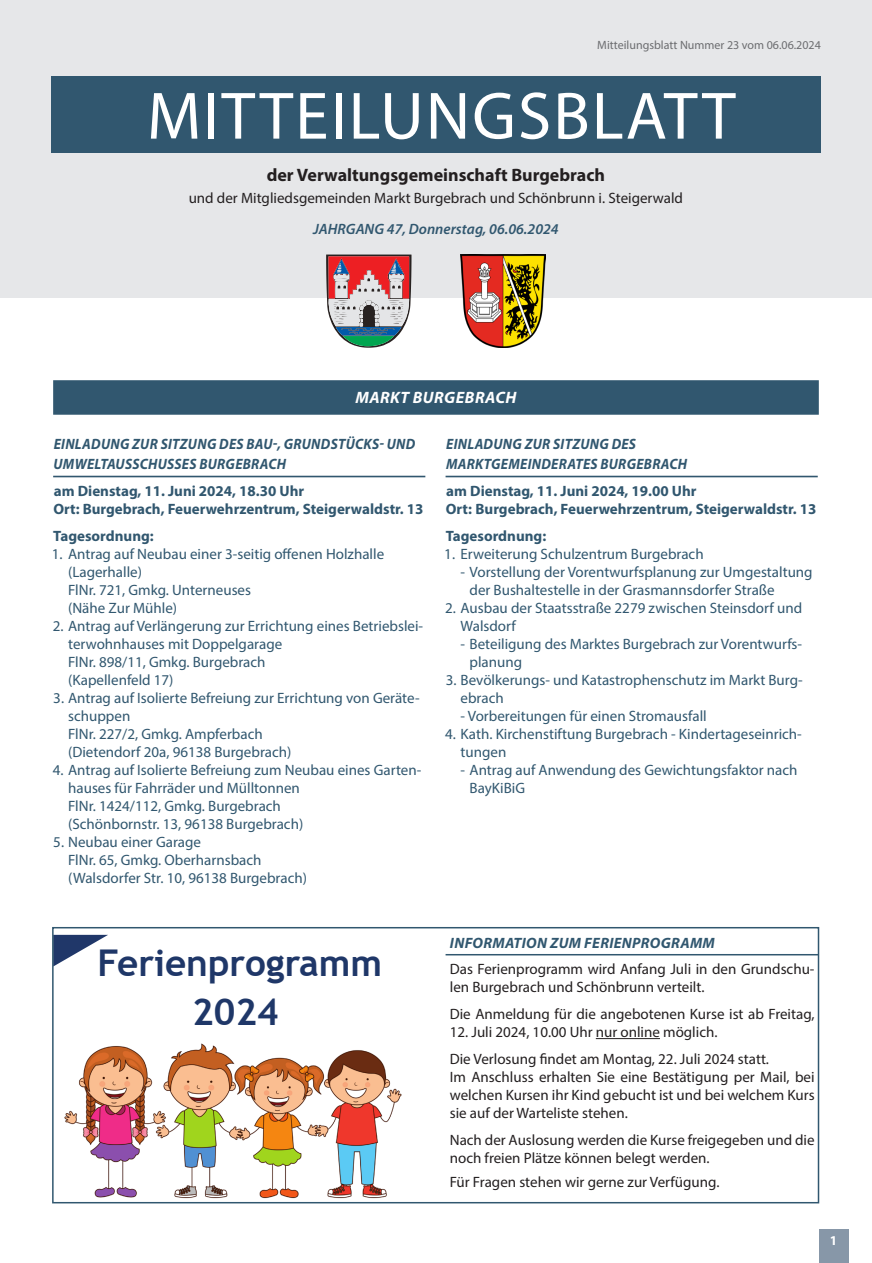
<style>
.page{position:relative;width:872px;height:1263px;background:#fff}
.page>*{position:absolute;margin:0;border:0;box-sizing:border-box;transform-origin:0 0}
.t1{font:67.5px "Myriad Pro";letter-spacing:.03em;color:#fff}
.t2{font:700 36.9px "Trebuchet MS";color:#1f3768}
.t3{font:700 18px "Myriad Pro";color:#231f20}
.Rubrik{font:italic 700 16.5px "Myriad Pro";letter-spacing:.03em;color:#fff}
.Fließtext{font:15px/18px "Myriad Pro";color:#31576f}
.Fließtext-2{font:15px/18px "Myriad Pro";color:#231f20}
.Fließtext-3{font:700 15px "Myriad Pro";color:#31576f}
.Überschrift_H1{font:italic 700 15px/19.5px "Myriad Pro";letter-spacing:.02em;color:#31576f;scale:.93 1}
.Fließtext-4{font:italic 600 15px "Myriad Pro";color:#31576f}
.Überschrift_H1-2{font:italic 700 15px "Myriad Pro";letter-spacing:.02em;color:#31576f}
.t4{font:700 13.5px "Myriad Pro";color:#fff}
.Fließtext-5{font:12px "Myriad Pro";color:#6c6d70}
</style>
<div class="page">
<div style="left:0;top:0;width:872px;height:298px;background:#e6e7e9"></div>
<svg style="left:326px;top:254px;width:85px;height:94px"></svg>
<img style="left:460px;top:254px;width:86px;height:94px">
<div style="left:51px;top:77px;width:770px;height:76px;background:#31576f"></div>
<div style="left:53px;top:380px;width:766px;height:35px;background:#31576f"></div>
<hr style="left:53px;top:476px;width:372px;height:1px;background:#31576f">
<hr style="left:445px;top:476px;width:372px;height:1px;background:#31576f">
<img style="left:64px;top:1043px;width:338px;height:156px">
<img style="left:55px;top:935px;width:53px;height:31px">
<div style="left:103px;top:938px;width:310px;height:78px;background:#fff"></div>
<hr style="left:445px;top:954px;width:374px;height:1px;background:#31576f">
<hr style="left:596px;top:1038px;width:64px;height:1px;background:#231f20">
<div style="left:52px;top:927px;width:767px;height:276px;border:2px solid #31576f"></div>
<div style="left:819px;top:1229px;width:29px;height:34px;background:#8797a8"></div>
<p class="Fließtext-5" style="left:597px;top:38px;width:225px">Mitteilungsblatt Nummer 23 vom 06.06.2024</p>
<h1 class="t1" style="left:147px;top:74px;width:590px">MITTEILUNGSBLATT</h1>
<p class="t3" style="left:267px;top:163px;width:340px">der Verwaltungsgemeinschaft Burgebrach</p>
<p class="Fließtext-2" style="left:189px;top:189px;width:496px">und der Mitgliedsgemeinden Markt Burgebrach und Schönbrunn i. Steigerwald</p>
<p class="Fließtext-4" style="left:313px;top:220px;width:247px">JAHRGANG 47, Donnerstag, 06.06.2024</p>
<p class="Rubrik" style="left:355px;top:387px;width:163px">MARKT BURGEBRACH</p>
<p class="Überschrift_H1" style="left:54px;top:434px;width:390px">EINLADUNG ZUR SITZUNG DES BAU-, GRUNDSTÜCKS- UND<br>UMWELTAUSSCHUSSES BURGEBRACH</p>
<p class="Fließtext-3" style="left:54px;top:481px;width:252px">am Dienstag, 11. Juni 2024, 18.30 Uhr</p>
<p class="Fließtext-3" style="left:53px;top:499px;width:372px">Ort: Burgebrach, Feuerwehrzentrum, Steigerwaldstr. 13</p>
<p class="Fließtext-3" style="left:53px;top:526px;width:102px">Tagesordnung:</p>
<p class="Fließtext" style="left:52px;top:545px;width:334px">1. Antrag auf Neubau einer 3-seitig offenen Holzhalle</p>
<p class="Fließtext" style="left:68px;top:563px;width:75px">(Lagerhalle)</p>
<p class="Fließtext" style="left:68px;top:581px;width:184px">FlNr. 721, Gmkg. Unterneuses</p>
<p class="Fließtext" style="left:68px;top:599px;width:110px">(Nähe Zur Mühle)</p>
<p class="Fließtext" style="left:68px;top:617px;width:356px;text-indent:-15px">2. Antrag auf Verlängerung zur Errichtung eines Betriebslei&shy;terwohnhauses mit Doppelgarage</p>
<p class="Fließtext" style="left:68px;top:653px;width:199px">FlNr. 898/11, Gmkg. Burgebrach</p>
<p class="Fließtext" style="left:68px;top:671px;width:107px">(Kapellenfeld 17)</p>
<p class="Fließtext" style="left:68px;top:689px;width:353px;text-indent:-15px">3. Antrag auf Isolierte Befreiung zur Errichtung von Geräte&shy;schuppen</p>
<p class="Fließtext" style="left:68px;top:725px;width:196px">FlNr. 227/2, Gmkg. Ampferbach</p>
<p class="Fließtext" style="left:68px;top:743px;width:225px">(Dietendorf 20a, 96138 Burgebrach)</p>
<p class="Fließtext" style="left:68px;top:761px;width:355px;text-indent:-15px">4. Antrag auf Isolierte Befreiung zum Neubau eines Garten&shy;hauses für Fahrräder und Mülltonnen</p>
<p class="Fließtext" style="left:68px;top:797px;width:214px">FlNr. 1424/112, Gmkg. Burgebrach</p>
<p class="Fließtext" style="left:68px;top:815px;width:237px">(Schönbornstr. 13, 96138 Burgebrach)</p>
<p class="Fließtext" style="left:53px;top:833px;width:149px">5. Neubau einer Garage</p>
<p class="Fließtext" style="left:68px;top:851px;width:195px">FlNr. 65, Gmkg. Oberharnsbach</p>
<p class="Fließtext" style="left:68px;top:869px;width:240px">(Walsdorfer Str. 10, 96138 Burgebrach)</p>
<p class="Überschrift_H1" style="left:446px;top:434px;width:261px">EINLADUNG ZUR SITZUNG DES<br>MARKTGEMEINDERATES BURGEBRACH</p>
<p class="Fließtext-3" style="left:446px;top:481px;width:252px">am Dienstag, 11. Juni 2024, 19.00 Uhr</p>
<p class="Fließtext-3" style="left:446px;top:499px;width:372px">Ort: Burgebrach, Feuerwehrzentrum, Steigerwaldstr. 13</p>
<p class="Fließtext-3" style="left:445px;top:526px;width:102px">Tagesordnung:</p>
<p class="Fließtext" style="left:444px;top:545px;width:261px">1. Erweiterung Schulzentrum Burgebrach</p>
<p class="Fließtext" style="left:469px;top:563px;width:344px;text-indent:-9px">- Vorstellung der Vorentwurfsplanung zur Umgestaltung der Bushaltestelle in der Grasmannsdorfer Straße</p>
<p class="Fließtext" style="left:460px;top:599px;width:343px;text-indent:-15px">2. Ausbau der Staatsstraße 2279 zwischen Steinsdorf und<br>Walsdorf</p>
<p class="Fließtext" style="left:460px;top:635px;width:343px">- Beteiligung des Marktes Burgebrach zur Vorentwurfs-</p>
<p class="Fließtext" style="left:469px;top:653px;width:54px">planung</p>
<p class="Fließtext" style="left:446px;top:671px;width:358px">3. Bevölkerungs- und Katastrophenschutz im Markt Burg-</p>
<p class="Fließtext" style="left:460px;top:689px;width:45px">ebrach</p>
<p class="Fließtext" style="left:460px;top:707px;width:248px">- Vorbereitungen für einen Stromausfall</p>
<p class="Fließtext" style="left:460px;top:725px;width:343px;text-indent:-15px">4. Kath. Kirchenstiftung Burgebrach - Kindertageseinrich&shy;tungen</p>
<p class="Fließtext" style="left:469px;top:761px;width:329px;text-indent:-9px">- Antrag auf Anwendung des Gewichtungsfaktor nach<br>BayKiBiG</p>
<p class="t2" style="left:97px;top:939px;width:286px">Ferienprogramm</p>
<p class="t2" style="left:192px;top:988px;width:88px">2024</p>
<p class="Überschrift_H1-2" style="left:450px;top:933px;width:266px">INFORMATION ZUM FERIENPROGRAMM</p>
<p class="Fließtext-2" style="left:450px;top:960px;width:366px">Das Ferienprogramm wird Anfang Juli in den Grundschu&shy;len Burgebrach und Schönbrunn verteilt.</p>
<p class="Fließtext-2" style="left:450px;top:1005px;width:366px">Die Anmeldung für die angebotenen Kurse ist ab Freitag,</p>
<p class="Fließtext-2" style="left:450px;top:1023px;width:269px">12. Juli 2024, 10.00 Uhr nur online möglich.</p>
<p class="Fließtext-2" style="left:450px;top:1050px;width:321px">Die Verlosung findet am Montag, 22. Juli 2024 statt.</p>
<p class="Fließtext-2" style="left:450px;top:1068px;width:366px;text-align:justify">Im Anschluss erhalten Sie eine Bestätigung per Mail, bei welchen Kursen ihr Kind gebucht ist und bei welchem Kurs sie auf der Warteliste stehen.</p>
<p class="Fließtext-2" style="left:450px;top:1131px;width:366px">Nach der Auslosung werden die Kurse freigegeben und die noch freien Plätze können belegt werden.</p>
<p class="Fließtext-2" style="left:450px;top:1173px;width:271px">Für Fragen stehen wir gerne zur Verfügung.</p>
<p class="t4" style="left:830px;top:1231px;width:9px">1</p>
</div>
